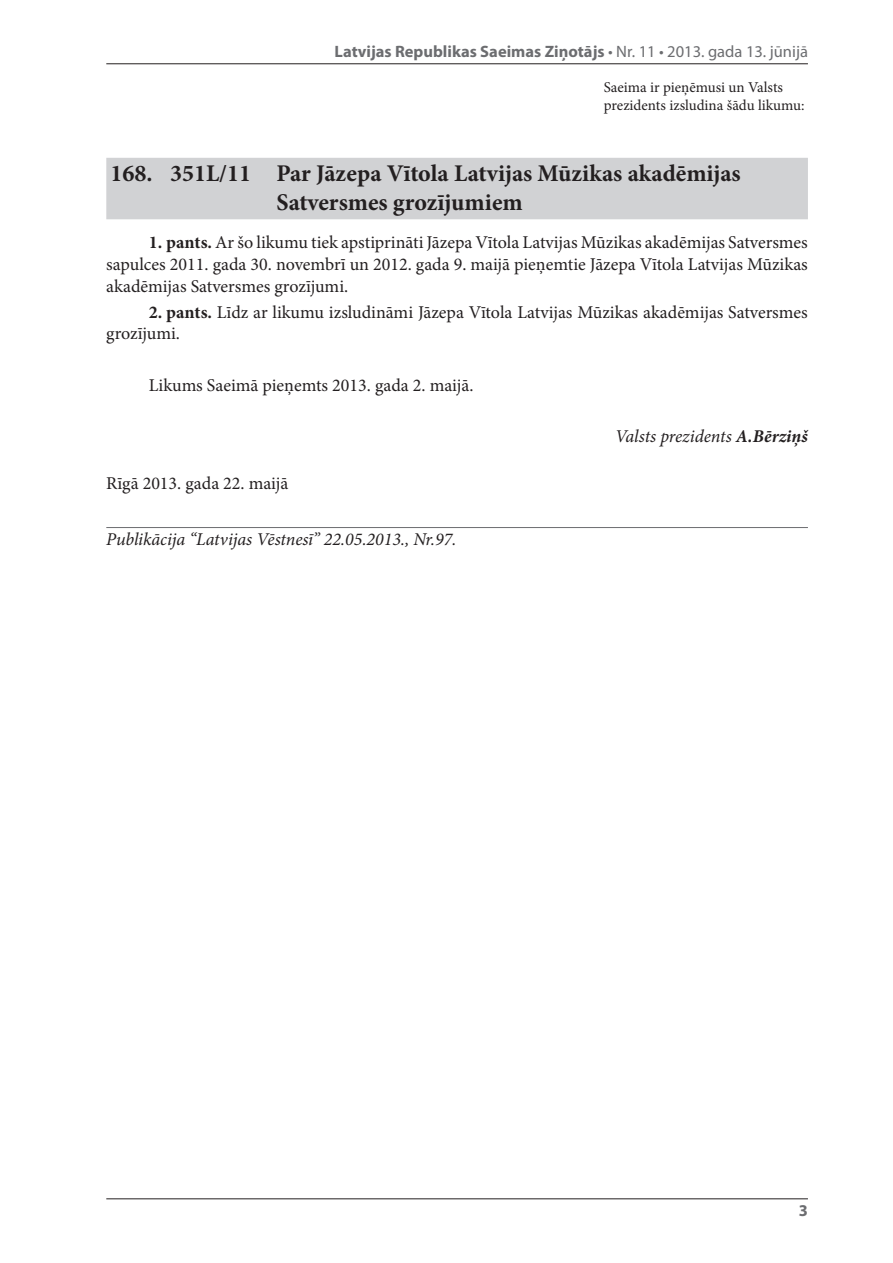
<style>
.page{position:relative;width:893px;height:1263px;background:#fff}
.page>*{position:absolute;margin:0;border:0;box-sizing:border-box;transform-origin:0 0}
.t1{font:700 24px/28.8px "Minion Pro";color:#231f20}
.t2{font:18px/21.6px "Minion Pro";color:#231f20;text-align:justify}
.t3{font:italic 18px "Minion Pro";letter-spacing:-.005em;color:#231f20}
.t4{font:700 16.5px "Myriad Pro";color:#6c6d70}
.t5{font:15px/18px "Minion Pro";color:#231f20}
.s1{font-weight:400}
.s2{font-weight:700}
</style>
<div class="page">
<hr style="left:106px;top:63px;width:702px;height:1px;background:#231f20">
<hr style="left:106px;top:1198px;width:702px;height:1px;background:#231f20">
<div style="left:106px;top:158px;width:702px;height:61px;background:#d1d2d4"></div>
<hr style="left:106px;top:527px;width:702px;height:1px;background:#6c6d70">
<p class="t4" style="left:335px;top:41px;width:475px">Latvijas Republikas Saeimas Ziņotājs <span class="s1">• Nr. 11 • 2013. gada 13. jūnijā</span></p>
<p class="t5" style="left:604px;top:78px;width:202px">Saeima ir pieņēmusi un Valsts prezidents izsludina šādu likumu:</p>
<h1 class="t1" style="left:276px;top:159px;width:466px;text-indent:-166px">168. 351L/11 Par Jāzepa Vītola Latvijas Mūzikas akadēmijas<br>Satversmes grozījumiem</h1>
<p class="t2" style="left:106px;top:232px;width:703px;text-indent:43px"><span class="s2">1. pants.</span> Ar šo likumu tiek apstiprināti Jāzepa Vītola Latvijas Mūzikas akadēmijas Satversmes sapulces 2011. gada 30. novembrī un 2012. gada 9. maijā pieņemtie Jāzepa Vītola Latvijas Mūzikas akadēmijas Satversmes grozījumi.</p>
<p class="t2" style="left:106px;top:301px;width:703px;text-indent:43px"><span class="s2">2. pants.</span> Līdz ar likumu izsludināmi Jāzepa Vītola Latvijas Mūzikas akadēmijas Satversmes grozījumi.</p>
<p class="t2" style="left:149px;top:374px;width:326px">Likums Saeimā pieņemts 2013. gada 2. maijā.</p>
<p class="t3" style="left:615px;top:424px;width:194px">Valsts prezidents <span class="s2">A.Bērziņš</span></p>
<p class="t2" style="left:106px;top:473px;width:184px">Rīgā 2013. gada 22. maijā</p>
<p class="t3" style="left:106px;top:527px;width:352px">Publikācija “Latvijas Vēstnesī” 22.05.2013., Nr.97.</p>
<p class="t4" style="left:799px;top:1199px;width:11px">3</p>
</div>
